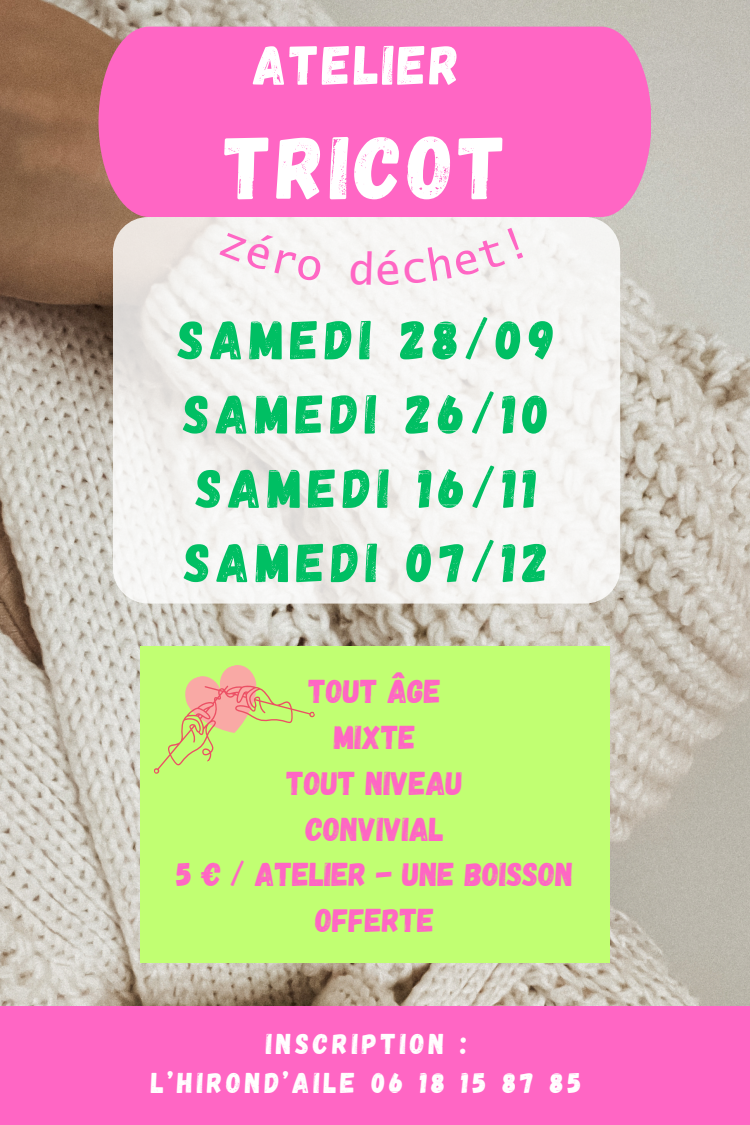
<style>
.page{position:relative;width:750px;height:1125px;background:#fff}
.page>*{position:absolute;margin:0;border:0;box-sizing:border-box;transform-origin:0 0}
.t1{font:89px "Gagalin";letter-spacing:.055em;color:#fff}
.t2{font:55.7px "Gagalin";letter-spacing:.055em;color:#fff}
.t3{font:55px/74.2px "Gagalin";letter-spacing:.11em;color:#00bf63}
.t4{font:33px/45.8px "Gagalin";color:#ff66c4;text-align:center}
.t5{font:28.6px "Gagalin";letter-spacing:.135em;color:#fff}
</style>
<div class="page">
<img style="left:0;top:0;width:750px;height:1006px">
<svg style="left:113px;top:217px;width:507px;height:387px;fill:#f5f4f2"></svg>
<div style="left:99px;top:27px;width:552px;height:190px;background:#ff66c4"></div>
<div style="left:0;top:1006px;width:750px;height:119px;background:#ff66c4"></div>
<div style="left:140px;top:646px;width:470px;height:317px;background:#c1ff72"></div>
<svg style="left:134px;top:657px;width:181px;height:121px"></svg>
<div style="left:219px;top:231px;width:103px;height:51px;background:#f6f5f3"></div>
<div style="left:351px;top:227px;width:172px;height:59px;background:#f6f6f4"></div>
<h3 class="t2" style="left:253px;top:29px;width:208px">ATELIER</h3>
<h3 class="t1" style="left:225px;top:110px;width:282px">TRICOT</h3>
<h2 class="t3" style="left:178px;top:300px;width:379px">SAMEDI 28/09<br>SAMEDI 26/10<br>SAMEDI 16/11<br>SAMEDI 07/12</h2>
<h1 class="t4" style="left:176px;top:667px;width:398px">TOUT ÂGE<br>MIXTE<br>TOUT NIVEAU<br>CONVIVIAL<br>5 € / ATELIER - UNE BOISSON<br>OFFERTE</h1>
<p class="t5" style="left:266px;top:1025px;width:202px">INSCRIPTION :</p>
<h4 class="t5" style="left:151px;top:1065px;width:432px">L’HIROND’AILE 06 18 15 87 85</h4>
</div>
